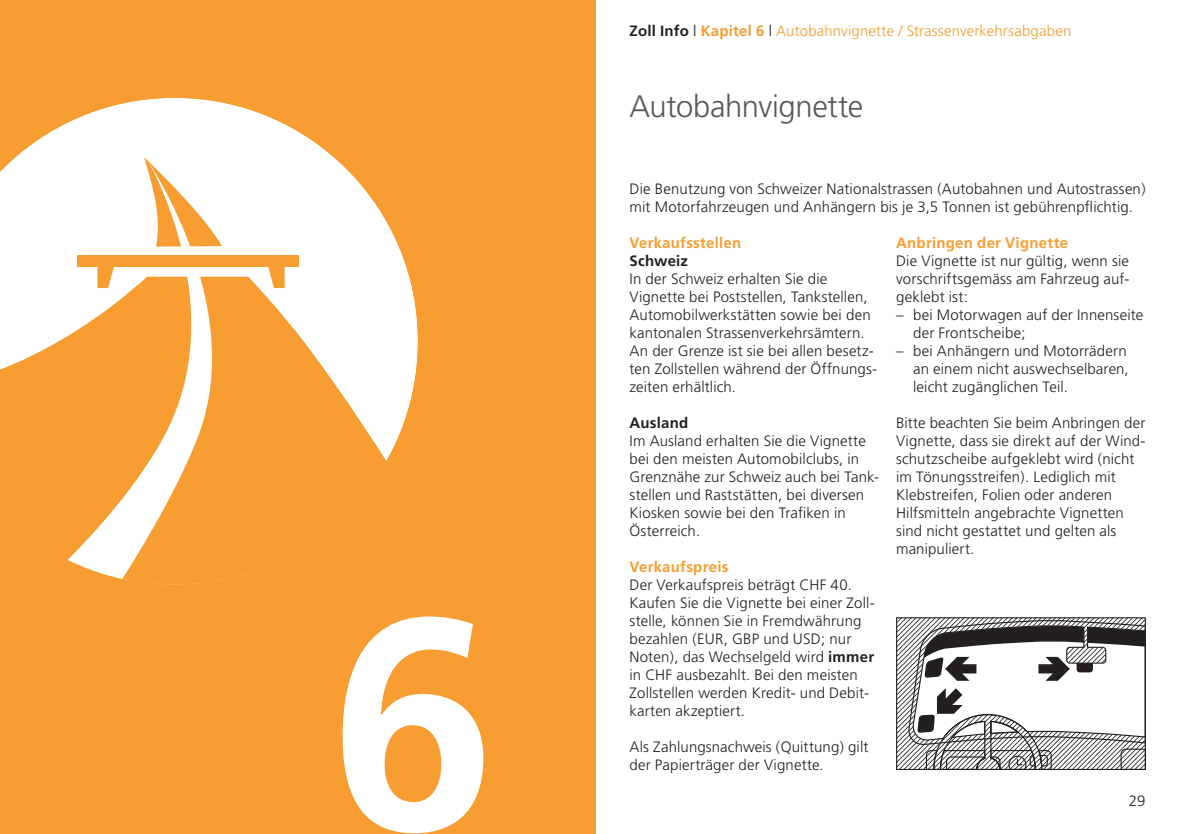
<style>
.page{position:relative;width:1191px;height:834px;background:#fff}
.page>*{position:absolute;margin:0;border:0;box-sizing:border-box;transform-origin:0 0}
.t1{font:700 300px "Frutiger";color:#fff}
.t2{font:300 31px "Frutiger";letter-spacing:-.015em;color:#57585a}
.t3{font:300 15px/18px "Frutiger";letter-spacing:.01em;color:#231f20}
.t4{font:300 15px "Frutiger";letter-spacing:.01em;color:#f89d31}
.t5{font:700 15px "Frutiger";letter-spacing:.015em;color:#f89d31}
.t6{font:700 15px "Frutiger";letter-spacing:.015em;color:#231f20}
.s1{font-weight:700;color:#231f20}
.s2{color:#231f20}
.s3{font-weight:700}
</style>
<div class="page">
<div style="left:0;top:0;width:595px;height:833px;background:#f89d31"></div>
<svg style="left:37px;top:98px;width:372px;height:178px;fill:#fff"></svg>
<svg style="left:249px;top:276px;width:169px;height:297px"></svg>
<svg style="left:0;top:141px;width:249px;height:443px"></svg>
<div style="left:77px;top:255px;width:221px;height:12px;background:#f89d31"></div>
<svg style="left:97px;top:267px;width:20px;height:21px"></svg>
<svg style="left:265px;top:267px;width:20px;height:21px"></svg>
<svg style="left:896px;top:617px;width:250px;height:153px"></svg>
<div style="left:896px;top:617px;width:249px;height:152px;border:1px solid #231f20"></div>
<svg style="left:0;top:497px;width:69px;height:87px"></svg>
<h1 class="t1" style="left:329px;top:549px;width:168px">6</h1>
<p class="t4" style="left:629px;top:22px;width:443px"><span class="s1">Zoll Info</span> <span class="s2">|</span> <span class="s3">Kapitel 6</span> <span class="s2">|</span> Autobahnvignette / Strassenverkehrsabgaben</p>
<h2 class="t2" style="left:629px;top:88px;width:235px">Autobahnvignette</h2>
<p class="t3" style="left:629px;top:180px;width:517px">Die Benutzung von Schweizer Nationalstrassen (Autobahnen und Autostrassen) mit Motorfahrzeugen und Anhängern bis je 3,5 Tonnen ist gebührenpflichtig.</p>
<p class="t5" style="left:629px;top:234px;width:113px">Verkaufsstellen</p>
<p class="t6" style="left:629px;top:252px;width:60px">Schweiz</p>
<p class="t3" style="left:629px;top:270px;width:249px">In der Schweiz erhalten Sie die Vignette bei Poststellen, Tankstellen, Automobilwerkstätten sowie bei den kantonalen Strassenverkehrsämtern.<br>An der Grenze ist sie bei allen besetz&shy;ten Zollstellen während der Öffnungs&shy;zeiten erhältlich.</p>
<p class="t6" style="left:629px;top:414px;width:60px">Ausland</p>
<p class="t3" style="left:629px;top:432px;width:251px">Im Ausland erhalten Sie die Vignette bei den meisten Automobilclubs, in<br>Grenznähe zur Schweiz auch bei Tank&shy;stellen und Raststätten, bei diversen<br>Kiosken sowie bei den Trafiken in<br>Österreich.</p>
<p class="t5" style="left:629px;top:558px;width:100px">Verkaufspreis</p>
<p class="t3" style="left:629px;top:576px;width:247px">Der Verkaufspreis beträgt CHF 40.<br>Kaufen Sie die Vignette bei einer Zoll&shy;stelle, können Sie in Fremdwährung bezahlen (EUR, GBP und USD; nur Noten), das Wechselgeld wird <span class="s3">immer </span>in CHF ausbezahlt. Bei den meisten Zollstellen werden Kredit- und Debit&shy;karten akzeptiert.</p>
<p class="t3" style="left:629px;top:738px;width:240px">Als Zahlungsnachweis (Quittung) gilt der Papierträger der Vignette.</p>
<p class="t5" style="left:896px;top:234px;width:173px">Anbringen der Vignette</p>
<p class="t3" style="left:896px;top:252px;width:234px;text-align:justify">Die Vignette ist nur gültig, wenn sie vorschriftsgemäss am Fahrzeug auf&shy;geklebt ist:</p>
<p class="t3" style="left:913px;top:306px;width:232px;text-indent:-17px">– bei Motorwagen auf der Innenseite der Frontscheibe;</p>
<p class="t3" style="left:913px;top:342px;width:217px;text-indent:-17px">– bei Anhängern und Motorrädern an einem nicht auswechselbaren, leicht zugänglichen Teil.</p>
<p class="t3" style="left:896px;top:414px;width:251px">Bitte beachten Sie beim Anbringen der Vignette, dass sie direkt auf der Wind&shy;schutzscheibe aufgeklebt wird (nicht im Tönungsstreifen). Lediglich mit Klebstreifen, Folien oder anderen Hilfsmitteln angebrachte Vignetten sind nicht gestattet und gelten als manipuliert.</p>
<p class="t3" style="left:1129px;top:791px;width:18px">29</p>
</div>
